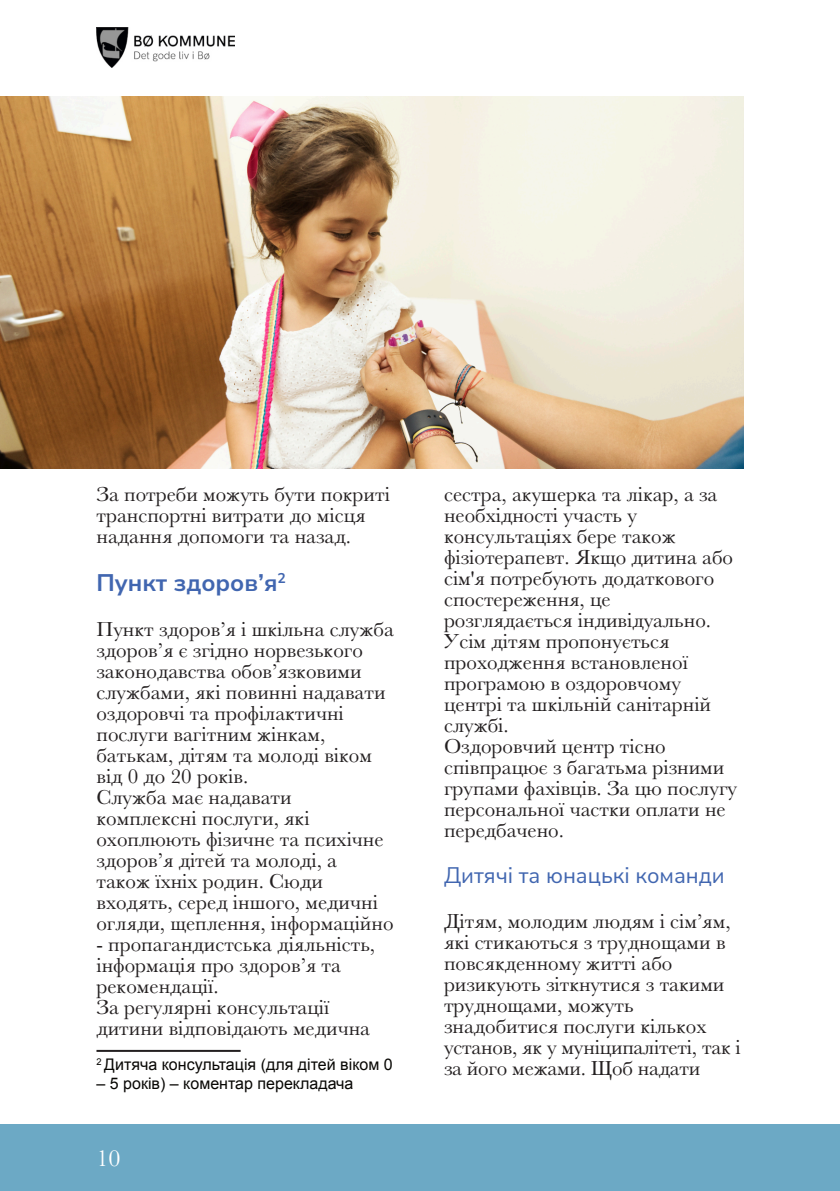
<style>
.page{position:relative;width:840px;height:1191px;background:#fff}
.page>*{position:absolute;margin:0;border:0;box-sizing:border-box;transform-origin:0 0}
.t1{font:700 24px "Nunito Sans";color:#4166b0}
.t2{font:24px "Baskerville";color:#fff}
.t3{font:22px "Nunito Sans";color:#4166b0}
.t4{font:21px/21px "Baskerville";color:#231f20}
.t5{font:16px "Arial";color:#080704}
</style>
<div class="page">
<div style="left:0;top:1124px;width:839px;height:67px;background:#6ca9c5"></div>
<img style="left:96px;top:27px;width:138px;height:41px">
<hr style="left:96px;top:1050px;width:144px;height:2px;background:#231f20">
<img style="left:0;top:96px;width:743px;height:373px">
<p class="t4" style="left:96px;top:484px;width:295px">За потреби можуть бути покриті транспортні витрати до місця надання допомоги та назад.</p>
<p class="t1" style="left:96px;top:567px;width:191px">Пункт здоров’я<sup>2</sup></p>
<p class="t4" style="left:96px;top:619px;width:299px">Пункт здоров’я і шкільна служба здоров’я є згідно норвезького законодавства обов’язковими службами, які повинні надавати оздоровчі та профілактичні послуги вагітним жінкам, батькам, дітям та молоді віком від 0 до 20 років.<br>Служба має надавати комплексні послуги, які охоплюють фізичне та психічне здоров’я дітей та молоді, а також їхніх родин. Сюди входять, серед іншого, медичні огляди, щеплення, інформаційно</p>
<p class="t4" style="left:96px;top:934px;width:280px">- пропагандистська діяльність, інформація про здоров’я та рекомендації.<br>За регулярні консультації дитини відповідають медична</p>
<p class="t5" style="left:96px;top:1058px;width:297px"><sup>2</sup> Дитяча консультація (для дітей віком 0</p>
<p class="t5" style="left:96px;top:1077px;width:258px">– 5 років) – коментар перекладача</p>
<p class="t2" style="left:96px;top:1144px;width:25px">10</p>
<p class="t4" style="left:444px;top:484px;width:294px">сестра, акушерка та лікар, а за необхідності участь у консультаціях бере також фізіотерапевт. Якщо дитина або сім'я потребують додаткового спостереження, це розглядається індивідуально.<br>Усім дітям пропонується проходження встановленої програмою в оздоровчому центрі та шкільній санітарній службі.<br>Оздоровчий центр тісно співпрацює з багатьма різними групами фахівців. За цю послугу персональної частки оплати не передбачено.</p>
<p class="t3" style="left:444px;top:861px;width:282px">Дитячі та юнацькі команди</p>
<p class="t4" style="left:444px;top:911px;width:298px">Дітям, молодим людям і сім’ям, які стикаються з труднощами в повсякденному житті або ризикують зіткнутися з такими труднощами, можуть знадобитися послуги кількох установ, як у муніципалітеті, так і за його межами. Щоб надати</p>
</div>
